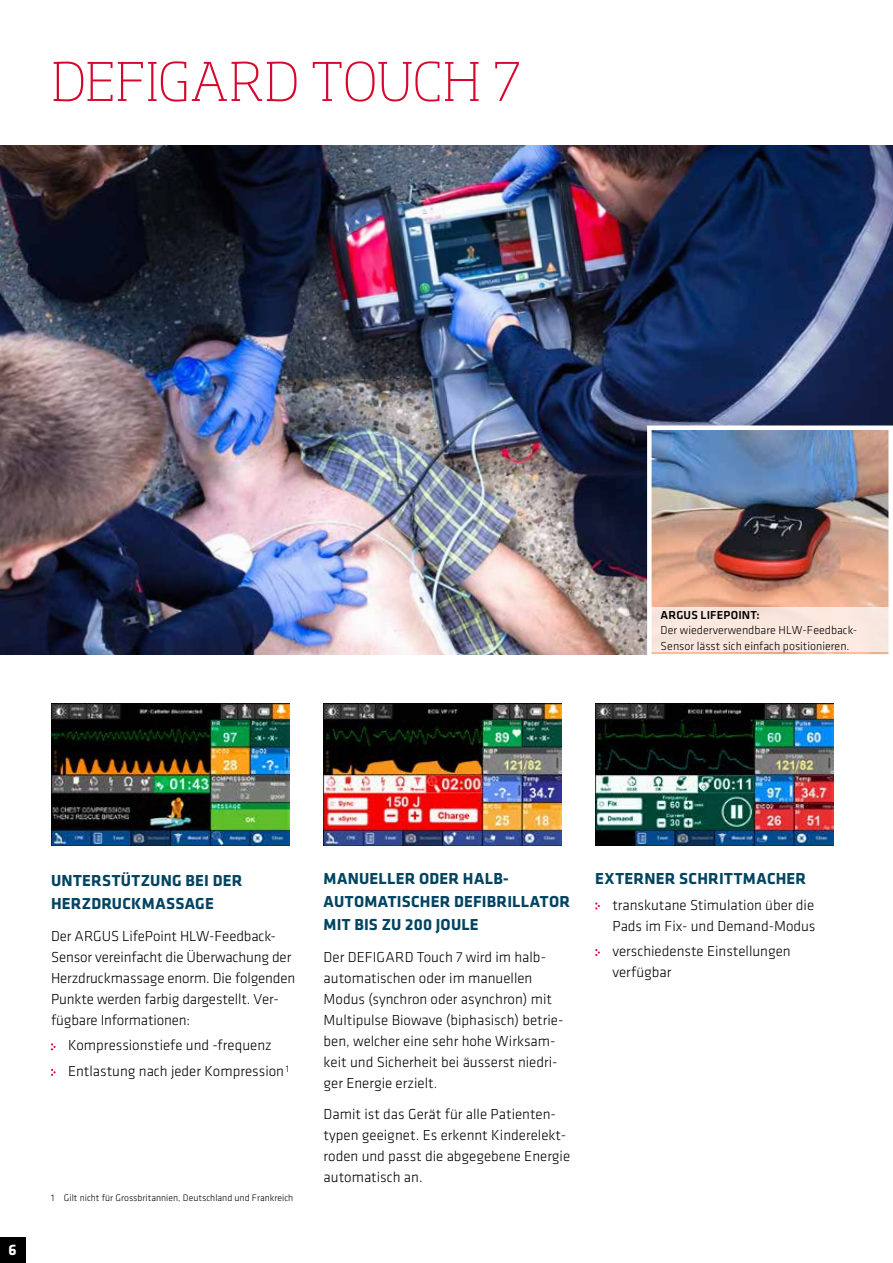
<style>
.page{position:relative;width:893px;height:1263px;background:#fff}
.page>*{position:absolute;margin:0;border:0;box-sizing:border-box;transform-origin:0 0}
.t1{font:200 52.5px "Soho Pro";letter-spacing:.01em;color:#d5072d}
.t2{font:700 16.5px/23.1px "Klavika";letter-spacing:.015em;color:#004461}
.t3{font:700 15.75px "Klavika";color:#fff}
.t4{font:300 15px/21px "Klavika";color:#000}
.t5{font:300 12px/15.8px "Klavika";color:#000}
.t6{font:500 12px "Klavika";letter-spacing:.015em;color:#000}
.t7{font:300 9.75px "Klavika";color:#000}
</style>
<div class="page">
<div style="left:0;top:1237px;width:25px;height:26px;background:#000"></div>
<img style="left:0;top:145px;width:893px;height:509px">
<img style="left:645px;top:423px;width:248px;height:232px">
<img style="left:595px;top:703px;width:238px;height:143px">
<div style="left:651px;top:607px;width:239px;height:44px;background:#f9e8de"></div>
<img style="left:323px;top:703px;width:238px;height:143px">
<img style="left:52px;top:703px;width:238px;height:143px">
<svg style="left:51px;top:1043px;width:5px;height:7px"></svg>
<svg style="left:51px;top:1069px;width:5px;height:7px"></svg>
<svg style="left:595px;top:902px;width:5px;height:7px"></svg>
<svg style="left:595px;top:949px;width:5px;height:7px"></svg>
<h1 class="t1" style="left:51px;top:41px;width:471px">DEFIGARD TOUCH 7</h1>
<p class="t6" style="left:660px;top:606px;width:101px">ARGUS LIFEPOINT:</p>
<p class="t5" style="left:660px;top:622px;width:198px">Der wiederverwendbare HLW-Feedback-<br>Sensor lässt sich einfach positionieren.</p>
<p class="t3" style="left:9px;top:1239px;width:10px">6</p>
<p class="t2" style="left:51px;top:868px;width:193px">UNTERSTÜTZUNG BEI DER<br>HERZDRUCKMASSAGE</p>
<p class="t4" style="left:51px;top:925px;width:246px">Der ARGUS LifePoint HLW-Feedback-Sensor vereinfacht die Überwachung der Herzdruckmassage enorm. Die folgenden Punkte werden farbig dargestellt. Ver&shy;fügbare Informationen:</p>
<p class="t4" style="left:68px;top:1032px;width:223px;line-height:25.5px">Kompressionstiefe und -frequenz<br>Entlastung nach jeder Kompression <sup>1</sup></p>
<p class="t7" style="left:51px;top:1192px;width:244px">1 Gilt nicht für Grossbritannien, Deutschland und Frankreich</p>
<p class="t2" style="left:324px;top:866px;width:248px">MANUELLER ODER HALB-<br>AUTOMATISCHER DEFIBRILLATOR<br>MIT BIS ZU 200 JOULE</p>
<p class="t4" style="left:324px;top:946px;width:241px">Der DEFIGARD Touch 7 wird im halb&shy;automatischen oder im manuellen Modus (synchron oder asynchron) mit Multipulse Biowave (biphasisch) betrie&shy;ben, welcher eine sehr hohe Wirksam&shy;keit und Sicherheit bei äusserst niedri&shy;ger Energie erzielt.</p>
<p class="t4" style="left:324px;top:1103px;width:248px">Damit ist das Gerät für alle Patienten&shy;typen geeignet. Es erkennt Kinderelekt&shy;roden und passt die abgegebene Energie automatisch an.</p>
<p class="t2" style="left:595px;top:866px;width:212px">EXTERNER SCHRITTMACHER</p>
<p class="t4" style="left:612px;top:894px;width:205px">transkutane Stimulation über die<br>Pads im Fix- und Demand-Modus</p>
<p class="t4" style="left:612px;top:940px;width:180px">verschiedenste Einstellungen verfügbar</p>
</div>
